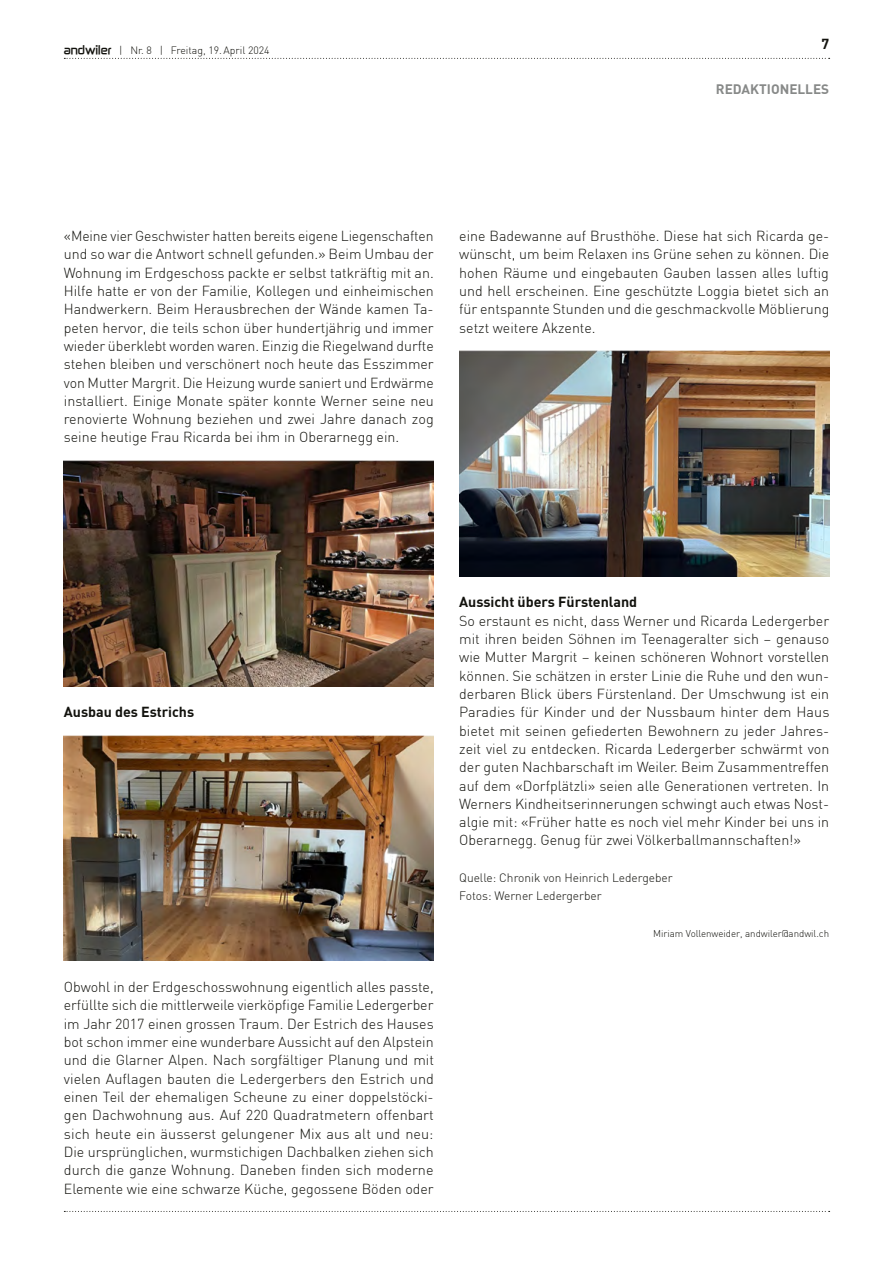
<style>
.page{position:relative;width:893px;height:1263px;background:#fff}
.page>*{position:absolute;margin:0;border:0;box-sizing:border-box;transform-origin:0 0}
.t1{font:300 14.25px/18.3px "DIN";color:#12120d;text-align:justify}
.t2{font:700 14.25px "DIN";color:#12120d}
.t3{font:700 13.5px "DIN";color:#878988}
.t4{font:300 12px/18.3px "DIN";color:#12120d}
.t5{font:300 10.5px "DIN";color:#12120d}
.t6{font:300 9.75px "DIN";color:#12120d}
.s1{font-family:"Zekton";font-weight:700}
</style>
<div class="page">
<svg style="left:64px;top:58px;width:766px;height:1px"></svg>
<svg style="left:64px;top:1211px;width:766px;height:1px"></svg>
<img style="left:459px;top:351px;width:370px;height:225px">
<img style="left:64px;top:461px;width:370px;height:225px">
<img style="left:64px;top:735px;width:370px;height:226px">
<p class="t5" style="left:64px;top:44px;width:207px"><span class="s1">andwiler</span> | Nr. 8 | Freitag, 19. April 2024</p>
<p class="t2" style="left:821px;top:35px;width:9px">7</p>
<p class="t3" style="left:716px;top:81px;width:115px">REDAKTIONELLES</p>
<p class="t1" style="left:64px;top:227px;width:372px">«Meine vier Geschwister hatten bereits eigene Liegenschaften und so war die Antwort schnell gefunden.» Beim Umbau der Wohnung im Erdgeschoss packte er selbst tatkräftig mit an.<br>Hilfe hatte er von der Familie, Kollegen und einheimischen Handwerkern. Beim Herausbrechen der Wände kamen Ta&shy;peten hervor, die teils schon über hundertjährig und immer wieder überklebt worden waren. Einzig die Riegelwand durfte stehen bleiben und verschönert noch heute das Esszimmer von Mutter Margrit. Die Heizung wurde saniert und Erdwärme installiert. Einige Monate später konnte Werner seine neu renovierte Wohnung beziehen und zwei Jahre danach zog seine heutige Frau Ricarda bei ihm in Oberarnegg ein.</p>
<p class="t1" style="left:459px;top:227px;width:372px">eine Badewanne auf Brusthöhe. Diese hat sich Ricarda ge&shy;wünscht, um beim Relaxen ins Grüne sehen zu können. Die hohen Räume und eingebauten Gauben lassen alles luftig und hell erscheinen. Eine geschützte Loggia bietet sich an für entspannte Stunden und die geschmackvolle Möblierung setzt weitere Akzente.</p>
<p class="t2" style="left:64px;top:703px;width:132px">Ausbau des Estrichs</p>
<p class="t1" style="left:64px;top:977px;width:372px">Obwohl in der Erdgeschosswohnung eigentlich alles passte, erfüllte sich die mittlerweile vierköpfige Familie Ledergerber im Jahr 2017 einen grossen Traum. Der Estrich des Hauses bot schon immer eine wunderbare Aussicht auf den Alpstein und die Glarner Alpen. Nach sorgfältiger Planung und mit vielen Auflagen bauten die Ledergerbers den Estrich und einen Teil der ehemaligen Scheune zu einer doppelstöcki&shy;gen Dachwohnung aus. Auf 220 Quadratmetern offenbart sich heute ein äusserst gelungener Mix aus alt und neu:<br>Die ursprünglichen, wurmstichigen Dachbalken ziehen sich durch die ganze Wohnung. Daneben finden sich moderne Elemente wie eine schwarze Küche, gegossene Böden oder</p>
<p class="t2" style="left:459px;top:593px;width:179px">Aussicht übers Fürstenland</p>
<p class="t1" style="left:459px;top:611px;width:372px">So erstaunt es nicht, dass Werner und Ricarda Ledergerber mit ihren beiden Söhnen im Teenageralter sich – genauso wie Mutter Margrit – keinen schöneren Wohnort vorstellen können. Sie schätzen in erster Linie die Ruhe und den wun&shy;derbaren Blick übers Fürstenland. Der Umschwung ist ein Paradies für Kinder und der Nussbaum hinter dem Haus bietet mit seinen gefiederten Bewohnern zu jeder Jahres&shy;zeit viel zu entdecken. Ricarda Ledergerber schwärmt von der guten Nachbarschaft im Weiler. Beim Zusammentreffen auf dem «Dorfplätzli» seien alle Generationen vertreten. In Werners Kindheitserinnerungen schwingt auch etwas Nost&shy;algie mit: «Früher hatte es noch viel mehr Kinder bei uns in Oberarnegg. Genug für zwei Völkerballmannschaften!»</p>
<p class="t4" style="left:459px;top:868px;width:215px">Quelle: Chronik von Heinrich Ledergeber<br>Fotos: Werner Ledergerber</p>
<p class="t6" style="left:653px;top:927px;width:178px">Miriam Vollenweider, andwiler@andwil.ch</p>
</div>
